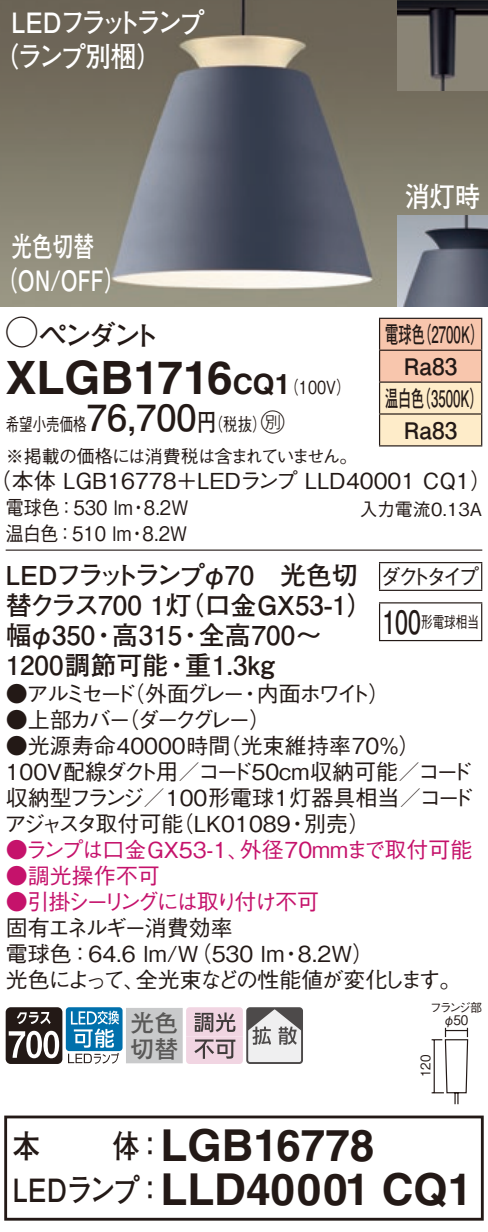
<style>
.page{position:relative;width:488px;height:1232px;background:#fff}
.page>*{position:absolute;margin:0;border:0;box-sizing:border-box;transform-origin:0 0}
.t1{font:700 46px "Helvetica LT Std";color:#231916}
.t2{font:700 44px "Helvetica LT Std";color:#231916}
.t3{font:700 36px "Futo Go B101 Pro";color:#231916}
.t4{font:700 32px "Futo Go B101 Pro";color:#231916;scale:.85 1}
.t5{font:700 32px "Futo Go B101 Pro";color:#231916;scale:.72 1}
.t6{font:700 28px/34px "Futo Go B101 Pro";letter-spacing:-.12em;color:#fff;scale:.9 1}
.t7{font:700 28px/34px "Futo Go B101 Pro";color:#fff;text-align:center;scale:.74 1}
.t8{font:700 28px "Futo Go B101 Pro";letter-spacing:-.13em;color:#231916}
.t9{font:700 28px "Futo Go B101 Pro";color:#fff;scale:.9 1}
.t10{font:700 28px "Helvetica LT Std";color:#231916}
.t11{font:700 26px "Futo Go B101 Pro";color:#231916}
.t12{font:700 26px "Futo Go B101 Pro";letter-spacing:-.11em;color:#231916}
.t13{font:24px/26px "Futo Go B101 Pro Bold 90 pv RKSJ H";color:#595857}
.t14{font:24px "Ford Classification 1";color:#231916}
.t15{font:700 22.8px/32px "Futo Go B101 Pro";color:#231916;scale:.58 1}
.t16{font:700 22.8px "Futo Go B101 Pro";color:#231916}
.t17{font:500 22px/26px "Gothic BBB Pro";color:#231916}
.t18{font:500 22px "Gothic BBB Pro";color:#c5126b}
.t19{font:500 22px "Gothic BBB Pro";letter-spacing:-.125em;color:#c5126b}
.t20{font:500 22px/26px "Gothic BBB Pro";letter-spacing:-.195em;color:#231916}
.t21{font:500 22px "Gothic BBB Pro";letter-spacing:-.075em;color:#231916}
.t22{font:500 22px "Gothic BBB Pro";letter-spacing:-.135em;color:#231916}
.t23{font:500 22px "Gothic BBB Pro";letter-spacing:-.03em;color:#c5126b}
.t24{font:500 22px "Gothic BBB Pro";color:#231916;scale:.94 1}
.t25{font:500 20px "Gothic BBB Pro";color:#231916;scale:.9 1}
.t26{font:500 18px/31.6px "Gothic BBB Pro";letter-spacing:-.04em;color:#231916;scale:.75 1}
.t27{font:500 18px "Gothic BBB Pro";letter-spacing:-.015em;color:#231916;scale:.8 1}
.t28{font:500 18px "Gothic BBB Pro";letter-spacing:-.015em;color:#231916}
.t29{font:500 16px "Gothic BBB Pro";color:#231916;scale:.72 1}
.t30{font:13.2px "Gothic BBB Pro Medium 90 pv RKSJ H";color:#231916;scale:.9 1}
.t31{font:12px "Gothic BBB Pro Medium 90 pv RKSJ H";letter-spacing:-.185em;color:#231916}
.s1{font-family:"Ford Classification 1";font-weight:400;font-size:32px}
.s2{font-family:"Helvetica LT Std";font-weight:700;font-size:28px}
.s3{font-family:"Gothic BBB Pro";font-weight:500;font-size:18px}
.s4{font-family:"Futo Go B101 Pro";font-weight:700;font-size:24px}
</style>
<div class="page">
<img style="left:0;top:0;width:488px;height:306px">
<img style="left:397px;top:215px;width:91px;height:91px">
<img style="left:397px;top:0;width:91px;height:91px">
<svg style="left:380px;top:319px;width:101px;height:126px;background:#f9d7b9"></svg>
<hr style="left:379px;top:317px;width:103px;height:2px;background:#231916">
<hr style="left:379px;top:319px;width:1px;height:30px;background:#231916">
<hr style="left:481px;top:319px;width:1px;height:30px;background:#231916">
<hr style="left:379px;top:349px;width:103px;height:2px;background:#231916">
<hr style="left:379px;top:351px;width:1px;height:30px;background:#231916">
<hr style="left:481px;top:351px;width:1px;height:30px;background:#231916">
<hr style="left:379px;top:381px;width:103px;height:2px;background:#231916">
<hr style="left:379px;top:382px;width:1px;height:31px;background:#231916">
<hr style="left:481px;top:382px;width:1px;height:31px;background:#231916">
<hr style="left:379px;top:413px;width:103px;height:1px;background:#231916">
<hr style="left:379px;top:414px;width:1px;height:31px;background:#231916">
<hr style="left:481px;top:414px;width:1px;height:31px;background:#231916">
<hr style="left:379px;top:445px;width:103px;height:1px;background:#231916">
<hr style="left:6px;top:549px;width:476px;height:1px;background:#231916">
<svg style="left:379px;top:563px;width:1px;height:26px"></svg>
<hr style="left:379px;top:562px;width:103px;height:1px;background:#231916">
<svg style="left:481px;top:563px;width:1px;height:26px"></svg>
<hr style="left:379px;top:589px;width:103px;height:2px;background:#231916">
<hr style="left:379px;top:603px;width:1px;height:37px;background:#231916">
<hr style="left:379px;top:602px;width:103px;height:1px;background:#231916">
<hr style="left:481px;top:603px;width:1px;height:37px;background:#231916">
<hr style="left:379px;top:639px;width:103px;height:2px;background:#231916">
<svg style="left:431px;top:1027px;width:37px;height:78px"></svg>
<svg style="left:6px;top:1007px;width:56px;height:56px"></svg>
<div style="left:66px;top:1006px;width:56px;height:44px;background:linear-gradient(to right,#0070ac,#0070ac);border-radius:3px"></div>
<svg style="left:68px;top:1010px;width:51px;height:53px"></svg>
<div style="left:127px;top:1008px;width:55px;height:54px;background:#c9cacb"></div>
<div style="left:126px;top:1007px;width:57px;height:56px;border:1px solid #c9cacb"></div>
<svg style="left:186px;top:1007px;width:114px;height:56px"></svg>
<div style="left:246px;top:1006px;width:57px;height:57px;border:2px solid #4d4a4a;border-radius:3px"></div>
<div style="left:4px;top:1115px;width:479px;height:105px;border:3px solid #231916"></div>
<p class="t6" style="left:-7px;top:2px;width:236px;text-indent:18px">LEDフラットランプ（ランプ別梱(</p>
<p class="t7" style="left:-3px;top:226px;width:175px">光色切替（ON/OFF(</p>
<p class="t9" style="left:404px;top:173px;width:86px">消灯時</p>
<p class="t8" style="left:6px;top:312px;width:156px"><span class="s1">A</span>ペンダント</p>
<p class="t15" style="left:418px;top:315px;width:115px">（2700 (K</p>
<p class="t15" style="left:385px;top:315px;width:70px">電球色</p>
<p class="t16" style="left:403px;top:348px;width:55px">Ra83</p>
<p class="t15" style="left:417px;top:379px;width:115px">（3500 (K</p>
<h1 class="t1" style="left:6px;top:349px;width:228px">XLGB1716</h1>
<p class="t10" style="left:233px;top:367px;width:43px">CQ</p>
<p class="t27" style="left:275px;top:372px;width:96px">（<span class="s2">1</span> 100 (V</p>
<p class="t15" style="left:403px;top:379px;width:94px;text-indent:-19px">温白色<br>Ra83</p>
<h3 class="t3" style="left:87px;top:389px;width:111px">76,700</h3>
<p class="t14" style="left:252px;top:410px;width:34px">C<span class="s3">）</span></p>
<p class="t27" style="left:197px;top:410px;width:70px">（<span class="s4">円</span>税抜</p>
<p class="t26" style="left:6px;top:406px;width:470px">希望小売価格<br>※掲載の価格には消費税は含まれていません。</p>
<p class="t17" style="left:-10px;top:465px;width:503px">（本体 LGB16778＋LEDランプ LLD40001 CQ1(</p>
<p class="t25" style="left:144px;top:492px;width:51px">8.2W</p>
<p class="t25" style="left:6px;top:492px;width:143px">電球色：530 lm</p>
<p class="t28" style="left:359px;top:494px;width:124px">入力電流0.13A</p>
<p class="t25" style="left:129px;top:492px;width:21px">・</p>
<p class="t25" style="left:6px;top:518px;width:141px">温白色：510 lm</p>
<p class="t25" style="left:143px;top:518px;width:51px">8.2W</p>
<p class="t25" style="left:128px;top:518px;width:22px">・</p>
<p class="t12" style="left:6px;top:554px;width:354px">LEDフラットランプφ70　光色切</p>
<p class="t11" style="left:6px;top:584px;width:369px">替クラス700 （灯1 口金GX53-1(</p>
<p class="t11" style="left:199px;top:614px;width:124px">全高700〜</p>
<p class="t11" style="left:6px;top:614px;width:91px">幅φ350</p>
<p class="t11" style="left:112px;top:614px;width:72px">高315</p>
<p class="t11" style="left:91px;top:614px;width:27px">・</p>
<p class="t11" style="left:177px;top:614px;width:27px">・</p>
<p class="t11" style="left:185px;top:644px;width:91px">重1.3kg</p>
<p class="t11" style="left:6px;top:644px;width:164px">1200調節可能</p>
<p class="t11" style="left:164px;top:644px;width:27px">・</p>
<p class="t17" style="left:123px;top:677px;width:123px">（外面グレー</p>
<p class="t17" style="left:257px;top:677px;width:135px">内面ホワイト(</p>
<p class="t20" style="left:117px;top:677px;width:155px;text-indent:-112px">●アルミセード<br>（ダークグレー(</p>
<p class="t17" style="left:239px;top:677px;width:23px">・</p>
<p class="t17" style="left:6px;top:703px;width:127px">●上部カバー</p>
<p class="t24" style="left:380px;top:558px;width:106px">ダクトタイプ</p>
<p class="t29" style="left:421px;top:608px;width:82px">形電球相当</p>
<h3 class="t5" style="left:382px;top:596px;width:55px">100</h3>
<p class="t17" style="left:219px;top:729px;width:203px">（光束維持率70％(</p>
<p class="t17" style="left:6px;top:729px;width:226px">●光源寿命40000時間</p>
<p class="t17" style="left:6px;top:755px;width:468px">100V配線ダクト用／コード50cm収納可能／コード</p>
<p class="t17" style="left:6px;top:781px;width:469px">収納型フランジ／100形電球1灯器具相当／コード</p>
<p class="t17" style="left:304px;top:807px;width:67px">別売(</p>
<p class="t17" style="left:172px;top:807px;width:120px">（LK01089</p>
<p class="t22" style="left:5px;top:805px;width:180px">アジャスタ取付可能</p>
<p class="t17" style="left:286px;top:807px;width:23px">・</p>
<p class="t18" style="left:6px;top:831px;width:245px">●ランプは口金GX53-1、</p>
<p class="t23" style="left:6px;top:857px;width:156px">●調光操作不可</p>
<p class="t19" style="left:6px;top:883px;width:315px">●引掛シーリングには取り付け不可</p>
<p class="t21" style="left:6px;top:909px;width:229px">固有エネルギー消費効率</p>
<p class="t17" style="left:298px;top:937px;width:78px">8.2W(</p>
<p class="t18" style="left:240px;top:831px;width:234px">外径70mmまで取付可能</p>
<p class="t17" style="left:136px;top:937px;width:327px;text-indent:-130px">電球色：64.6 lm （W/ 530 lm<br>全光束などの性能値が変化します。</p>
<p class="t17" style="left:280px;top:937px;width:23px">・</p>
<p class="t17" style="left:6px;top:963px;width:141px">光色によって、</p>
<h3 class="t4" style="left:13px;top:1120px;width:34px">本</h3>
<p class="t13" style="left:130px;top:1006px;width:49px">光色切替</p>
<h3 class="t4" style="left:113px;top:1120px;width:62px">体：</h3>
<h2 class="t2" style="left:160px;top:1117px;width:215px">LGB16778</h2>
<p class="t31" style="left:430px;top:997px;width:54px">フランジ部</p>
<p class="t30" style="left:414px;top:1076px;width:26px;rotate:-90deg">120</p>
<p class="t30" style="left:443px;top:1009px;width:29px">φ50</p>
<h3 class="t4" style="left:13px;top:1164px;width:179px">LEDランプ：</h3>
<h2 class="t2" style="left:160px;top:1161px;width:313px">LLD40001 CQ1</h2>
</div>
